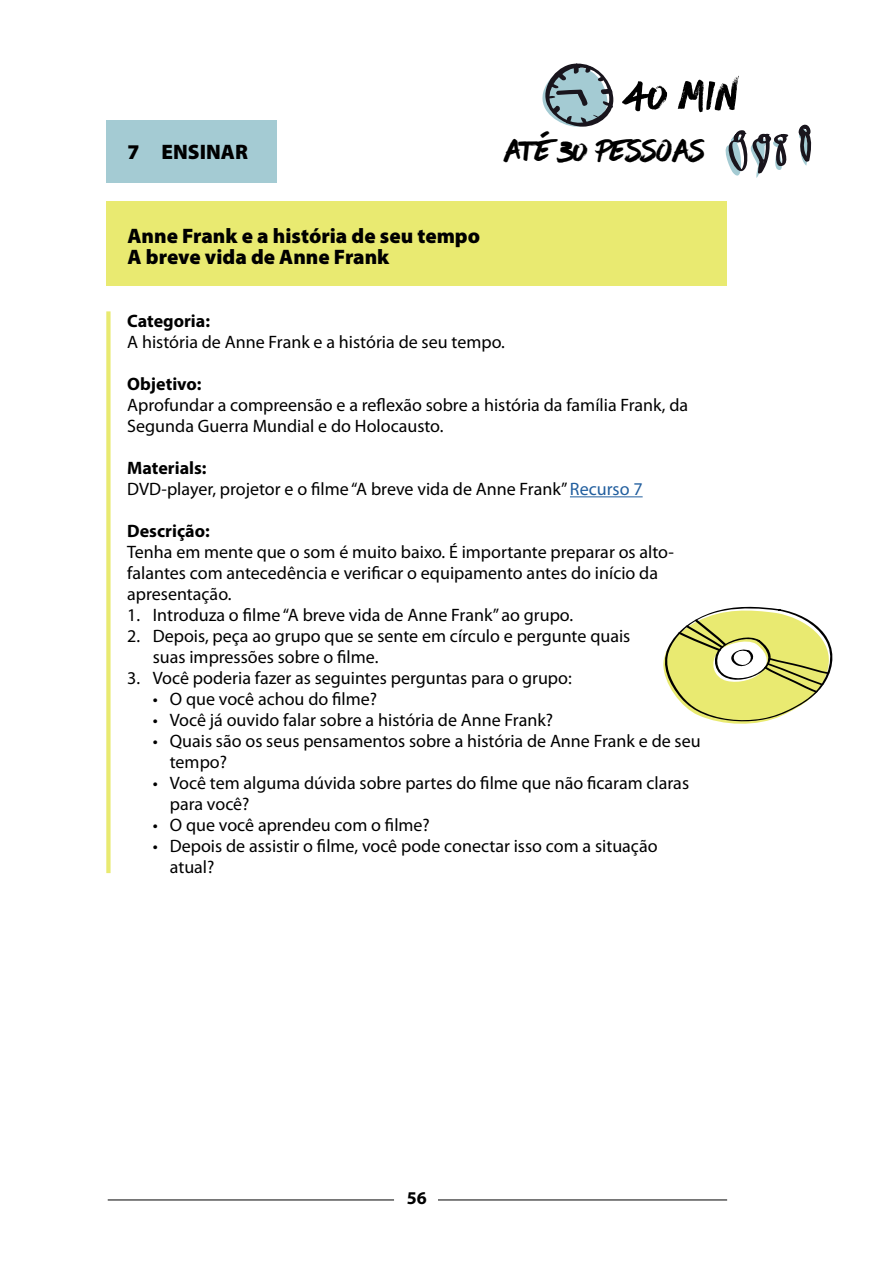
<style>
.page{position:relative;width:893px;height:1263px;background:#fff}
.page>*{position:absolute;margin:0;border:0;box-sizing:border-box;transform-origin:0 0}
.t1{font:60px "Have Heart Two";color:#000}
.t2{font:45.15px "Have Heart Two";color:#000}
.t3{font:900 21px/21px "Myriad Pro";color:#000}
.t4{font:18px/21px "Myriad Pro";color:#000}
.t5{font:700 18px "Myriad Pro";color:#000}
.s1{font-weight:700}
.s2{color:#215e9e}
</style>
<div class="page">
<hr style="left:108px;top:1200px;width:286px;height:1px;background:#000">
<hr style="left:438px;top:1200px;width:289px;height:1px;background:#000">
<div style="left:106px;top:201px;width:621px;height:84px;background:#e9ea71"></div>
<hr style="left:570px;top:496px;width:73px;height:1px;background:#215e9e">
<svg style="left:725px;top:124px;width:87px;height:54px"></svg>
<svg style="left:542px;top:63px;width:72px;height:64px"></svg>
<svg style="left:663px;top:606px;width:170px;height:118px"></svg>
<div style="left:106px;top:311px;width:5px;height:562px;background:#e9ea71"></div>
<div style="left:106px;top:121px;width:170px;height:62px;background:#a4cbd3"></div>
<p class="t3" style="left:128px;top:142px;width:122px">7 ENSINAR</p>
<h1 class="t1" style="left:625px;top:62px;width:116px">40 min</h1>
<h2 class="t2" style="left:504px;top:125px;width:203px">até 30 pessoas</h2>
<p class="t3" style="left:128px;top:226px;width:354px">Anne Frank e a história de seu tempo<br>A breve vida de Anne Frank</p>
<p class="t5" style="left:127px;top:309px;width:84px">Categoria:</p>
<p class="t4" style="left:127px;top:331px;width:379px">A história de Anne Frank e a história de seu tempo.</p>
<p class="t5" style="left:127px;top:372px;width:76px">Objetivo:</p>
<p class="t4" style="left:127px;top:394px;width:563px">Aprofundar a compreensão e a reflexão sobre a história da família Frank, da<br>Segunda Guerra Mundial e do Holocausto.</p>
<p class="t4" style="left:127px;top:457px;width:517px"><span class="s1">Materials:<br></span>DVD-player, projetor e o filme “A breve vida de Anne Frank’’ <span class="s2">Recurso 7</span></p>
<p class="t5" style="left:127px;top:519px;width:84px">Descrição:</p>
<p class="t4" style="left:127px;top:541px;width:548px">Tenha em mente que o som é muito baixo. É importante preparar os alto&shy;falantes com antecedência e verificar o equipamento antes do início da apresentação.</p>
<p class="t4" style="left:127px;top:604px;width:447px">1. Introduza o filme “A breve vida de Anne Frank” ao grupo.</p>
<p class="t4" style="left:153px;top:625px;width:479px;text-indent:-26px">2. Depois, peça ao grupo que se sente em círculo e pergunte quais suas impressões sobre o filme.</p>
<p class="t4" style="left:127px;top:667px;width:446px">3. Você poderia fazer as seguintes perguntas para o grupo:</p>
<p class="t4" style="left:153px;top:688px;width:226px">• O que você achou do filme?</p>
<p class="t4" style="left:153px;top:709px;width:402px">• Você já ouvido falar sobre a história de Anne Frank?</p>
<p class="t4" style="left:170px;top:730px;width:532px;text-indent:-17px">• Quais são os seus pensamentos sobre a história de Anne Frank e de seu tempo?</p>
<p class="t4" style="left:170px;top:772px;width:521px;text-indent:-17px">• Você tem alguma dúvida sobre partes do filme que não ficaram claras para você?</p>
<p class="t4" style="left:153px;top:814px;width:279px">• O que você aprendeu com o filme?</p>
<p class="t4" style="left:170px;top:835px;width:489px;text-indent:-17px">• Depois de assistir o filme, você pode conectar isso com a situação atual?</p>
<p class="t5" style="left:407px;top:1186px;width:21px">56</p>
</div>
